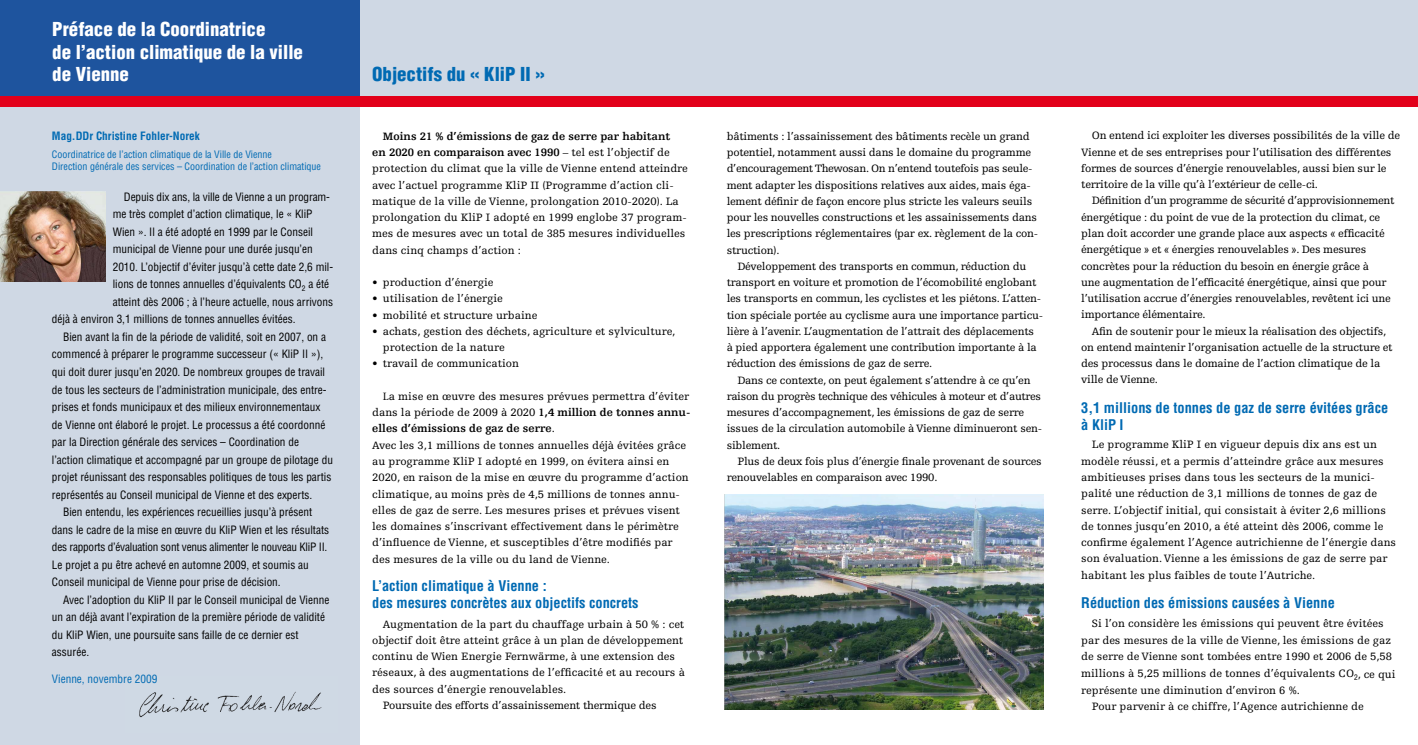
<style>
.page{position:relative;width:1418px;height:745px;background:#fff}
.page>*{position:absolute;margin:0;border:0;box-sizing:border-box;transform-origin:0 0}
.t1{font:900 condensed 18.75px/22.5px "Helvetica";color:#fff}
.t2{font:900 condensed 18.75px "Helvetica";color:#006ab3}
.t3{font:700 condensed 14.38px/17.2px "Helvetica";color:#006ab3}
.t4{font:11.25px/16.2px "Egyptienne F";color:#000}
.t5{font:11.25px/16.2px "Egyptienne F";letter-spacing:-.02em;color:#000}
.t6{font:condensed 11.25px "Helvetica";color:#000}
.t7{font:condensed 11.25px "Helvetica";letter-spacing:-.02em;color:#000}
.t8{font:700 condensed 11.25px "Helvetica";color:#006ab3}
.t9{font:condensed 11.25px "Helvetica";color:#006ab3}
.t10{font:condensed 10px/12px "Helvetica";color:#006ab3}
.s1{font-weight:700}
.s2{font-family:"Minion Pro"}
</style>
<div class="page">
<div style="left:358px;top:0;width:1059px;height:96px;background:#cfd8e4"></div>
<div style="left:0;top:0;width:359px;height:101px;background:#1e549e"></div>
<div style="left:0;top:100px;width:359px;height:644px;background:#cfd8e4"></div>
<img style="left:139px;top:691px;width:183px;height:27px">
<img style="left:0;top:192px;width:106px;height:89px">
<img style="left:724px;top:494px;width:319px;height:215px">
<div style="left:0;top:96px;width:1417px;height:10px;background:#e2001a"></div>
<h1 class="t1" style="left:52px;top:18px;width:252px">Préface de la Coordinatrice<br>de l’action climatique de la ville de Vienne</h1>
<p class="t8" style="left:52px;top:129px;width:149px">Mag.DDr Christine Fohler-Norek</p>
<p class="t10" style="left:52px;top:148px;width:270px">Coordinatrice de l’action climatique de la Ville de Vienne<br>Direction générale des services – Coordination de l’action climatique</p>
<p class="t6" style="left:124px;top:189px;width:207px">Depuis dix ans, la ville de Vienne a un program-</p>
<p class="t6" style="left:113px;top:207px;width:201px">me très complet d’action climatique, le « KliP</p>
<p class="t6" style="left:113px;top:224px;width:202px">Wien ». Il a été adopté en 1999 par le Conseil</p>
<p class="t6" style="left:113px;top:242px;width:201px">municipal de Vienne pour une durée jusqu’en</p>
<p class="t6" style="left:113px;top:259px;width:222px">2010. L’objectif d’éviter jusqu’à cette date 2,6 mil-</p>
<p class="t6" style="left:113px;top:277px;width:218px">lions de tonnes annuelles d’équivalents CO<sub>2</sub> a été</p>
<p class="t6" style="left:113px;top:294px;width:222px">atteint dès 2006 ; à l’heure actuelle, nous arrivons</p>
<p class="t6" style="left:52px;top:312px;width:245px">déjà à environ 3,1 millions de tonnes annuelles évitées.</p>
<p class="t6" style="left:63px;top:329px;width:264px">Bien avant la fin de la période de validité, soit en 2007, on a</p>
<p class="t6" style="left:52px;top:347px;width:273px">commencé à préparer le programme successeur (« KliP II »),</p>
<p class="t6" style="left:52px;top:364px;width:275px">qui doit durer jusqu’en 2020. De nombreux groupes de travail</p>
<p class="t6" style="left:52px;top:382px;width:276px">de tous les secteurs de l’administration municipale, des entre-</p>
<p class="t6" style="left:52px;top:399px;width:270px">prises et fonds municipaux et des milieux environnementaux</p>
<p class="t6" style="left:52px;top:417px;width:275px">de Vienne ont élaboré le projet. Le processus a été coordonné</p>
<p class="t6" style="left:52px;top:434px;width:248px">par la Direction générale des services – Coordination de</p>
<p class="t6" style="left:52px;top:452px;width:282px">l’action climatique et accompagné par un groupe de pilotage du</p>
<p class="t6" style="left:52px;top:469px;width:281px">projet réunissant des responsables politiques de tous les partis</p>
<p class="t6" style="left:52px;top:487px;width:262px">représentés au Conseil municipal de Vienne et des experts.</p>
<p class="t6" style="left:63px;top:504px;width:250px">Bien entendu, les expériences recueillies jusqu’à présent</p>
<p class="t6" style="left:52px;top:522px;width:279px">dans le cadre de la mise en œuvre du KliP Wien et les résultats</p>
<p class="t7" style="left:52px;top:539px;width:277px">des rapports d’évaluation sont venus alimenter le nouveau KliP II.</p>
<p class="t6" style="left:52px;top:557px;width:258px">Le projet a pu être achevé en automne 2009, et soumis au</p>
<p class="t6" style="left:52px;top:574px;width:230px">Conseil municipal de Vienne pour prise de décision.</p>
<p class="t6" style="left:63px;top:592px;width:267px">Avec l’adoption du KliP II par le Conseil municipal de Vienne</p>
<p class="t6" style="left:52px;top:609px;width:274px">un an déjà avant l’expiration de la première période de validité</p>
<p class="t6" style="left:52px;top:627px;width:248px">du KliP Wien, une poursuite sans faille de ce dernier est</p>
<p class="t6" style="left:52px;top:644px;width:39px">assurée.</p>
<p class="t9" style="left:52px;top:671px;width:107px">Vienne, novembre 2009</p>
<h1 class="t2" style="left:372px;top:63px;width:174px">Objectifs du « KliP II »</h1>
<p class="t4" style="left:372px;top:128px;width:317px;text-indent:11px"><span class="s1">Moins 21 % d’émissions de gaz de serre par habitant<br>en 2020 en comparaison avec 1990</span> – tel est l’objectif de protection du climat que la ville de Vienne entend atteindre avec l’actuel programme KliP II (Programme d’action cli&shy;matique de la ville de Vienne, prolongation 2010-2020). La prolongation du KliP I adopté en 1999 englobe 37 program&shy;mes de mesures avec un total de 385 mesures individuelles dans cinq champs d’action :</p>
<p class="t4" style="left:372px;top:274px;width:123px">• production d’énergie</p>
<p class="t4" style="left:372px;top:290px;width:132px">• utilisation de l’énergie</p>
<p class="t4" style="left:372px;top:307px;width:167px">• mobilité et structure urbaine</p>
<p class="t4" style="left:383px;top:323px;width:294px;text-indent:-11px">• achats, gestion des déchets, agriculture et sylviculture, protection de la nature</p>
<p class="t4" style="left:372px;top:355px;width:148px">• travail de communication</p>
<p class="t4" style="left:372px;top:388px;width:320px;text-indent:11px"><span class="s2">L</span>a mise en œuvre des mesures prévues permettra d’éviter dans la période de 2009 à 2020 <span class="s1">1,4 million de tonnes annu&shy;elles d’émissions de gaz de serre</span>.<br>Avec les 3,1 millions de tonnes annuelles déjà évitées grâce au programme KliP I adopté en 1999, on évitera ainsi en 2020, en raison de la mise en œuvre du programme d’action climatique, au moins près de 4,5 millions de tonnes annu&shy;elles de gaz de serre. Les mesures prises et prévues visent les domaines s’inscrivant effectivement dans le périmètre d’influence de Vienne, et susceptibles d’être modifiés par des mesures de la ville ou du land de Vienne.</p>
<p class="t3" style="left:372px;top:576px;width:268px">L’action climatique à Vienne :<br>des mesures concrètes aux objectifs concrets</p>
<p class="t4" style="left:383px;top:615px;width:303px">Augmentation de la part du chauffage urbain à 50 % : cet</p>
<p class="t4" style="left:372px;top:632px;width:312px">objectif doit être atteint grâce à un plan de développement</p>
<p class="t4" style="left:372px;top:648px;width:304px">continu de Wien Energie Fernwärme, à une extension des</p>
<p class="t4" style="left:372px;top:664px;width:314px">réseaux, à des augmentations de l’efficacité et au recours à</p>
<p class="t4" style="left:372px;top:680px;width:196px">des sources d’énergie renouvelables.</p>
<p class="t5" style="left:383px;top:697px;width:275px">Poursuite des efforts d’assainissement thermique des</p>
<p class="t5" style="left:726px;top:128px;width:313px">bâtiments : l’assainissement des bâtiments recèle un grand potentiel, notamment aussi dans le domaine du programme d’encouragement Thewosan. On n’entend toutefois pas seule&shy;ment adapter les dispositions relatives aux aides, mais éga&shy;lement définir de façon encore plus stricte les valeurs seuils pour les nouvelles constructions et les assainissements dans les prescriptions réglementaires (par ex. règlement de la con&shy;struction).</p>
<p class="t5" style="left:726px;top:258px;width:318px;text-indent:11px">Développement des transports en commun, réduction du transport en voiture et promotion de l’écomobilité englobant les transports en commun, les cyclistes et les piétons. L’atten&shy;tion spéciale portée au cyclisme aura une importance particu&shy;lière à l’avenir. L’augmentation de l’attrait des déplacements à pied apportera également une contribution importante à la réduction des émissions de gaz de serre.</p>
<p class="t5" style="left:726px;top:372px;width:317px;text-indent:11px">Dans ce contexte, on peut également s’attendre à ce qu’en raison du progrès technique des véhicules à moteur et d’autres mesures d’accompagnement, les émissions de gaz de serre issues de la circulation automobile à Vienne diminueront sen&shy;siblement.</p>
<p class="t5" style="left:726px;top:453px;width:317px;text-indent:11px">Plus de deux fois plus d’énergie finale provenant de sources renouvelables en comparaison avec 1990.</p>
<p class="t5" style="left:1081px;top:128px;width:320px;text-indent:11px">On entend ici exploiter les diverses possibilités de la ville de Vienne et de ses entreprises pour l’utilisation des différentes formes de sources d’énergie renouvelables, aussi bien sur le territoire de la ville qu’à l’extérieur de celle-ci.</p>
<p class="t5" style="left:1081px;top:193px;width:315px;text-indent:11px">Définition d’un programme de sécurité d’approvisionnement énergétique : du point de vue de la protection du climat, ce plan doit accorder une grande place aux aspects « efficacité énergétique » et « énergies renouvelables ». Des mesures concrètes pour la réduction du besoin en énergie grâce à<br>une augmentation de l’efficacité énergétique, ainsi que pour l’utilisation accrue d’énergies renouvelables, revêtent ici une importance élémentaire.</p>
<p class="t5" style="left:1081px;top:323px;width:313px;text-indent:11px">Afin de soutenir pour le mieux la réalisation des objectifs, on entend maintenir l’organisation actuelle de la structure et des processus dans le domaine de l’action climatique de la ville de Vienne.</p>
<p class="t3" style="left:1081px;top:399px;width:309px">3,1 millions de tonnes de gaz de serre évitées grâce à KliP I</p>
<p class="t4" style="left:1081px;top:436px;width:316px;text-indent:11px">Le programme KliP I en vigueur depuis dix ans est un modèle réussi, et a permis d’atteindre grâce aux mesures ambitieuses prises dans tous les secteurs de la munici&shy;palité une réduction de 3,1 millions de tonnes de gaz de serre. L’objectif initial, qui consistait à éviter 2,6 millions de tonnes jusqu’en 2010, a été atteint dès 2006, comme le confirme également l’Agence autrichienne de l’énergie dans son évaluation. Vienne a les émissions de gaz de serre par habitant les plus faibles de toute l’Autriche.</p>
<p class="t4" style="left:1081px;top:615px;width:312px;text-align:center">Si l’on considère les émissions qui peuvent être évitées par des mesures de la ville de Vienne, les émissions de gaz de serre de Vienne sont tombées entre 1990 et 2006 de 5,58</p>
<p class="t4" style="left:1081px;top:665px;width:316px">millions à 5,25 millions de tonnes d’équivalents CO<sub>2</sub>, ce qui</p>
<p class="t4" style="left:1081px;top:681px;width:220px">représente une diminution d’environ 6 %.</p>
<p class="t4" style="left:1091px;top:698px;width:273px">Pour parvenir à ce chiffre, l’Agence autrichienne de</p>
<p class="t3" style="left:1081px;top:593px;width:255px">Réduction des émissions causées à Vienne</p>
</div>
